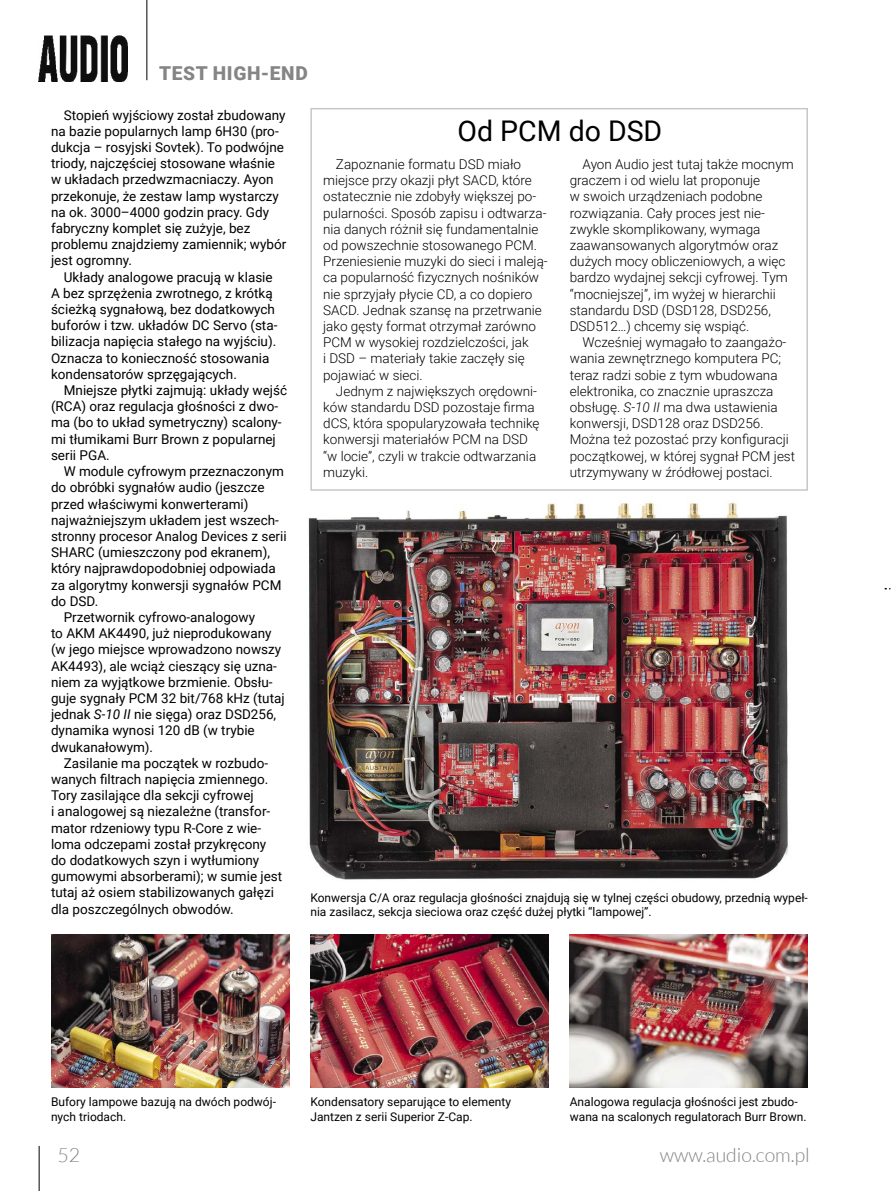
<style>
.page{position:relative;width:893px;height:1191px;background:#fff}
.page>*{position:absolute;margin:0;border:0;box-sizing:border-box;transform-origin:0 0}
.t1{font:28.5px "Roboto";color:#000}
.t2{font:300 19.5px "Lato";color:#858585}
.t3{font:900 19.2px "Roboto";letter-spacing:.035em;color:#858585}
.t4{font:13.5px/16.2px "Roboto";color:#000}
.t5{font:300 13.5px/16.2px "Roboto";color:#000}
.t6{font:12px/14.4px "Roboto";color:#000}
.s1{font-style:italic}
</style>
<div class="page">
<hr style="left:39px;top:1145px;width:1px;height:46px;background:#000">
<hr style="left:147px;top:0;width:1px;height:80px;background:#000">
<img style="left:39px;top:35px;width:89px;height:46px">
<div style="left:310px;top:108px;width:498px;height:383px;border:2px solid #c7c7c7"></div>
<img style="left:308px;top:502px;width:481px;height:378px">
<img style="left:51px;top:934px;width:238px;height:153px">
<img style="left:310px;top:934px;width:239px;height:153px">
<img style="left:570px;top:934px;width:238px;height:153px">
<h3 class="t3" style="left:159px;top:60px;width:150px">TEST HIGH-END</h3>
<p class="t4" style="left:51px;top:106px;width:237px;text-indent:13px">Stopień wyjściowy został zbudowany na bazie popularnych lamp 6H30 (pro&shy;dukcja – rosyjski Sovtek). To podwójne triody, najczęściej stosowane właśnie w układach przedwzmacniaczy. Ayon przekonuje, że zestaw lamp wystarczy na ok. 3000–4000 godzin pracy. Gdy fabryczny komplet się zużyje, bez problemu znajdziemy zamiennik; wybór jest ogromny.</p>
<p class="t4" style="left:51px;top:268px;width:228px;text-indent:13px">Układy analogowe pracują w klasie A bez sprzężenia zwrotnego, z krótką ścieżką sygnałową, bez dodatkowych buforów i tzw. układów DC Servo (sta&shy;bilizacja napięcia stałego na wyjściu).<br>Oznacza to konieczność stosowania kondensatorów sprzęgających.</p>
<p class="t4" style="left:51px;top:382px;width:238px;text-indent:13px">Mniejsze płytki zajmują: układy wejść (RCA) oraz regulacja głośności z dwo&shy;ma (bo to układ symetryczny) scalony&shy;mi tłumikami Burr Brown z popularnej serii PGA.</p>
<p class="t4" style="left:64px;top:463px;width:222px">W module cyfrowym przeznaczonym</p>
<p class="t4" style="left:51px;top:479px;width:215px">do obróbki sygnałów audio (jeszcze</p>
<p class="t4" style="left:51px;top:495px;width:199px">przed właściwymi konwerterami)</p>
<p class="t4" style="left:51px;top:511px;width:229px">najważniejszym układem jest wszech-</p>
<p class="t4" style="left:51px;top:527px;width:237px">stronny procesor Analog Devices z serii</p>
<p class="t4" style="left:51px;top:544px;width:221px">SHARC (umieszczony pod ekranem),</p>
<p class="t4" style="left:51px;top:560px;width:226px">który najprawdopodobniej odpowiada</p>
<p class="t4" style="left:51px;top:576px;width:232px">za algorytmy konwersji sygnałów PCM</p>
<p class="t4" style="left:51px;top:592px;width:49px">do DSD.</p>
<p class="t4" style="left:64px;top:608px;width:193px">Przetwornik cyfrowo-analogowy</p>
<p class="t4" style="left:51px;top:625px;width:222px">to AKM AK4490, już nieprodukowany</p>
<p class="t4" style="left:51px;top:641px;width:232px">(w jego miejsce wprowadzono nowszy</p>
<p class="t4" style="left:51px;top:657px;width:227px">AK4493), ale wciąż cieszący się uzna-</p>
<p class="t4" style="left:51px;top:673px;width:223px">niem za wyjątkowe brzmienie. Obsłu-</p>
<p class="t4" style="left:51px;top:689px;width:235px">guje sygnały PCM 32 bit/768 kHz (tutaj</p>
<p class="t4" style="left:51px;top:706px;width:227px">jednak <span class="s1">S-10 II</span> nie sięga) oraz DSD256,</p>
<p class="t4" style="left:51px;top:722px;width:205px">dynamika wynosi 120 dB (w trybie</p>
<p class="t4" style="left:51px;top:738px;width:104px">dwukanałowym).</p>
<p class="t4" style="left:64px;top:754px;width:206px">Zasilanie ma początek w rozbudo-</p>
<p class="t4" style="left:51px;top:770px;width:219px">wanych filtrach napięcia zmiennego.</p>
<p class="t4" style="left:51px;top:787px;width:204px">Tory zasilające dla sekcji cyfrowej</p>
<p class="t4" style="left:51px;top:803px;width:221px">i analogowej są niezależne (transfor-</p>
<p class="t4" style="left:51px;top:819px;width:212px">mator rdzeniowy typu R-Core z wie-</p>
<p class="t4" style="left:51px;top:835px;width:217px">loma odczepami został przykręcony</p>
<p class="t4" style="left:51px;top:851px;width:210px">do dodatkowych szyn i wytłumiony</p>
<p class="t4" style="left:51px;top:868px;width:233px">gumowymi absorberami); w sumie jest</p>
<p class="t4" style="left:51px;top:884px;width:224px">tutaj aż osiem stabilizowanych gałęzi</p>
<p class="t4" style="left:51px;top:900px;width:184px">dla poszczególnych obwodów.</p>
<p class="t6" style="left:310px;top:889px;width:499px">Konwersja C/A oraz regulacja głośności znajdują się w tylnej części obudowy, przednią wypeł&shy;nia zasilacz, sekcja sieciowa oraz część dużej płytki “lampowej”.</p>
<h1 class="t1" style="left:457px;top:111px;width:206px">Od PCM do DSD</h1>
<p class="t5" style="left:323px;top:155px;width:226px;text-indent:13px">Zapoznanie formatu DSD miało miejsce przy okazji płyt SACD, które ostatecznie nie zdobyły większej po&shy;pularności. Sposób zapisu i odtwarza&shy;nia danych różnił się fundamentalnie od powszechnie stosowanego PCM.<br>Przeniesienie muzyki do sieci i maleją&shy;ca popularność fizycznych nośników nie sprzyjały płycie CD, a co dopiero SACD. Jednak szansę na przetrwanie jako gęsty format otrzymał zarówno PCM w wysokiej rozdzielczości, jak<br>i DSD – materiały takie zaczęły się pojawiać w sieci.</p>
<p class="t5" style="left:323px;top:382px;width:218px;text-indent:13px">Jednym z największych orędowni&shy;ków standardu DSD pozostaje firma dCS, która spopularyzowała technikę konwersji materiałów PCM na DSD “w locie”, czyli w trakcie odtwarzania muzyki.</p>
<p class="t5" style="left:570px;top:155px;width:225px;text-indent:13px">Ayon Audio jest tutaj także mocnym graczem i od wielu lat proponuje<br>w swoich urządzeniach podobne rozwiązania. Cały proces jest nie&shy;zwykle skomplikowany, wymaga zaawansowanych algorytmów oraz dużych mocy obliczeniowych, a więc bardzo wydajnej sekcji cyfrowej. Tym “mocniejszej”, im wyżej w hierarchii standardu DSD (DSD128, DSD256, DSD512…) chcemy się wspiąć.</p>
<p class="t5" style="left:570px;top:334px;width:227px;text-indent:13px">Wcześniej wymagało to zaangażo&shy;wania zewnętrznego komputera PC; teraz radzi sobie z tym wbudowana elektronika, co znacznie upraszcza obsługę. <span class="s1">S-10 II</span> ma dwa ustawienia konwersji, DSD128 oraz DSD256.<br>Można też pozostać przy konfiguracji początkowej, w której sygnał PCM jest utrzymywany w źródłowej postaci.</p>
<p class="t6" style="left:51px;top:1094px;width:226px">Bufory lampowe bazują na dwóch podwój&shy;nych triodach.</p>
<p class="t6" style="left:310px;top:1094px;width:202px">Kondensatory separujące to elementy<br>Jantzen z serii Superior Z-Cap.</p>
<p class="t6" style="left:570px;top:1094px;width:238px">Analogowa regulacja głośności jest zbudo&shy;wana na scalonych regulatorach Burr Brown.</p>
<h2 class="t2" style="left:57px;top:1144px;width:24px">52</h2>
<h2 class="t2" style="left:660px;top:1144px;width:151px">www.audio.com.pl</h2>
</div>
